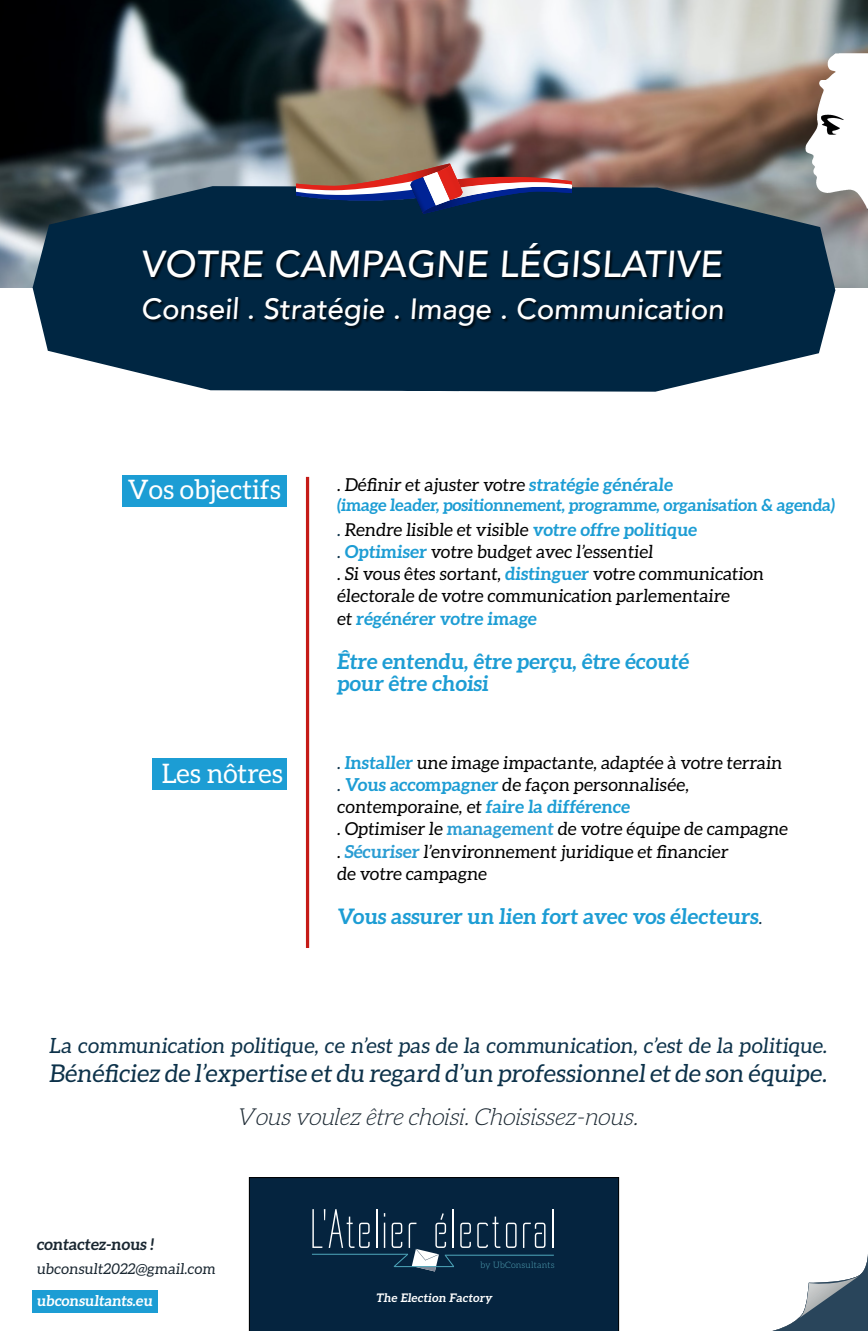
<style>
.page{position:relative;width:868px;height:1331px;background:#fff}
.page>*{position:absolute;margin:0;border:0;box-sizing:border-box;transform-origin:0 0}
.t1{font:53.06px "Shket";letter-spacing:.02em;color:#fff}
.t2{font:500 37.48px "Avenir";color:#fff}
.t3{font:500 29.26px "Avenir";color:#fff}
.t4{font:26.88px "Aleo";color:#fff}
.t5{font:24.5px "Aleo";color:#0d324a}
.t6{font:italic 300 23.45px "Aleo";color:#1a2731}
.t7{font:700 21.35px "Aleo";color:#1d9dd4}
.t8{font:21px "Aleo";color:#0d324a}
.t9{font:17.85px "Aleo";color:#000}
.t10{font:700 17.85px "Aleo";color:#1d9dd4}
.t11{font:700 16.8px "Aleo";color:#1c9dd4}
.t12{font:700 16.1px "Aleo";color:#1a2731}
.t13{font:14.8px "Aleo";color:#1a2731}
.t14{font:700 14.8px "Aleo";color:#fff}
.t15{font:700 11.79px "Aleo";color:#fff}
.t16{font:300 8.86px "Aleo";letter-spacing:.02em;color:#56a9bb}
.s1{font-weight:700;color:#1c9dd4}
.s2{color:#0d324a}
.s3{font-weight:700;color:#1d9dd4}
.s4{font-weight:400;color:#000}
.s5{font-weight:700;color:#2b9dd3}
.s6{font-weight:400;font-size:17.5px;color:#0d324a}
</style>
<div class="page">
<img style="left:0;top:0;width:868px;height:288px">
<svg style="left:33px;top:187px;width:802px;height:204px;background:#1d3e56"></svg>
<div style="left:122px;top:476px;width:165px;height:31px;background:#1c9dd4"></div>
<div style="left:153px;top:758px;width:134px;height:32px;background:#1c9dd4"></div>
<hr style="left:306px;top:477px;width:3px;height:471px;background:#c51b17">
<div style="left:143px;top:243px;width:584px;height:87px;background:#000;opacity:.72"></div>
<svg style="left:297px;top:163px;width:274px;height:51px;background:#5e5463"></svg>
<img style="left:410px;top:177px;width:26px;height:36px">
<img style="left:423px;top:172px;width:27px;height:33px">
<img style="left:437px;top:164px;width:26px;height:36px">
<svg style="left:772px;top:1254px;width:96px;height:77px"></svg>
<div style="left:249px;top:1177px;width:370px;height:154px;background:#05243f"></div>
<hr style="left:312px;top:1254px;width:96px;height:1px;background:#4fa8bc">
<hr style="left:445px;top:1254px;width:109px;height:1px;background:#4fa8bc">
<div style="left:32px;top:1290px;width:126px;height:23px;background:#1c9dd4"></div>
<svg style="left:393px;top:1248px;width:62px;height:23px"></svg>
<img style="left:804px;top:52px;width:64px;height:158px">
<p class="t2" style="left:141px;top:232px;width:587px">VOTRE CAMPAGNE LÉGISLATIVE</p>
<p class="t3" style="left:141px;top:284px;width:588px">Conseil . Stratégie . Image . Communication</p>
<p class="t4" style="left:128px;top:475px;width:154px">Vos objectifs</p>
<p class="t4" style="left:162px;top:758px;width:122px">Les nôtres</p>
<p class="t9" style="left:337px;top:475px;width:339px">. Définir et ajuster votre <span class="s1">stratégie générale</span></p>
<p class="t11" style="left:337px;top:495px;width:501px">(image leader, positionnement, programme, organisation &amp; agenda)</p>
<p class="t9" style="left:337px;top:519px;width:363px"><span class="s2">.</span> Rendre lisible et visible <span class="s3">votre offre politique</span></p>
<p class="t9" style="left:337px;top:541px;width:319px"><span class="s2">.</span> <span class="s3">Optimiser</span> votre budget avec l’essentiel</p>
<p class="t9" style="left:337px;top:564px;width:430px">. Si vous êtes sortant, <span class="s3">distinguer</span> votre communication</p>
<p class="t9" style="left:337px;top:586px;width:396px">électorale de votre communication parlementaire</p>
<p class="t10" style="left:337px;top:608px;width:203px"><span class="s4">et</span> régénérer votre image</p>
<p class="t7" style="left:337px;top:649px;width:356px">Être entendu, être perçu, être écouté</p>
<p class="t7" style="left:337px;top:671px;width:155px">pour être choisi</p>
<p class="t9" style="left:337px;top:752px;width:449px"><span class="s2">.</span> <span class="s3">Installer</span> une image impactante, adaptée à votre terrain</p>
<p class="t9" style="left:337px;top:774px;width:355px"><span class="s2">.</span> <span class="s3">Vous accompagner</span> de façon personnalisée,</p>
<p class="t10" style="left:337px;top:796px;width:296px"><span class="s4">contemporaine, et</span> faire la différence</p>
<p class="t9" style="left:337px;top:819px;width:454px">. Optimiser le <span class="s5">management</span> de votre équipe de campagne</p>
<p class="t9" style="left:337px;top:841px;width:394px">. <span class="s5">Sécuriser</span> l’environnement juridique et financier</p>
<p class="t9" style="left:337px;top:863px;width:153px">de votre campagne</p>
<p class="t7" style="left:337px;top:904px;width:429px">Vous assurer un lien fort avec vos électeurs<span class="s6">.</span></p>
<p class="t8" style="left:49px;top:1034px;width:782px">La communication politique, ce n’est pas de la communication, c’est de la politique.</p>
<p class="t5" style="left:49px;top:1059px;width:783px">Bénéficiez de l’expertise et du regard d’un professionnel et de son équipe.</p>
<p class="t6" style="left:238px;top:1103px;width:405px">Vous voulez être choisi. Choisissez-nous.</p>
<p class="t12" style="left:37px;top:1235px;width:120px">contactez-nous !</p>
<p class="t13" style="left:37px;top:1260px;width:182px">ubconsult2022@gmail.com</p>
<p class="t14" style="left:37px;top:1292px;width:119px">ubconsultants.eu</p>
<p class="t1" style="left:306px;top:1197px;width:251px">L’Atelier électoral</p>
<p class="t16" style="left:481px;top:1260px;width:75px">by UbConsultants</p>
<p class="t15" style="left:376px;top:1290px;width:120px">The Election Factory</p>
</div>
